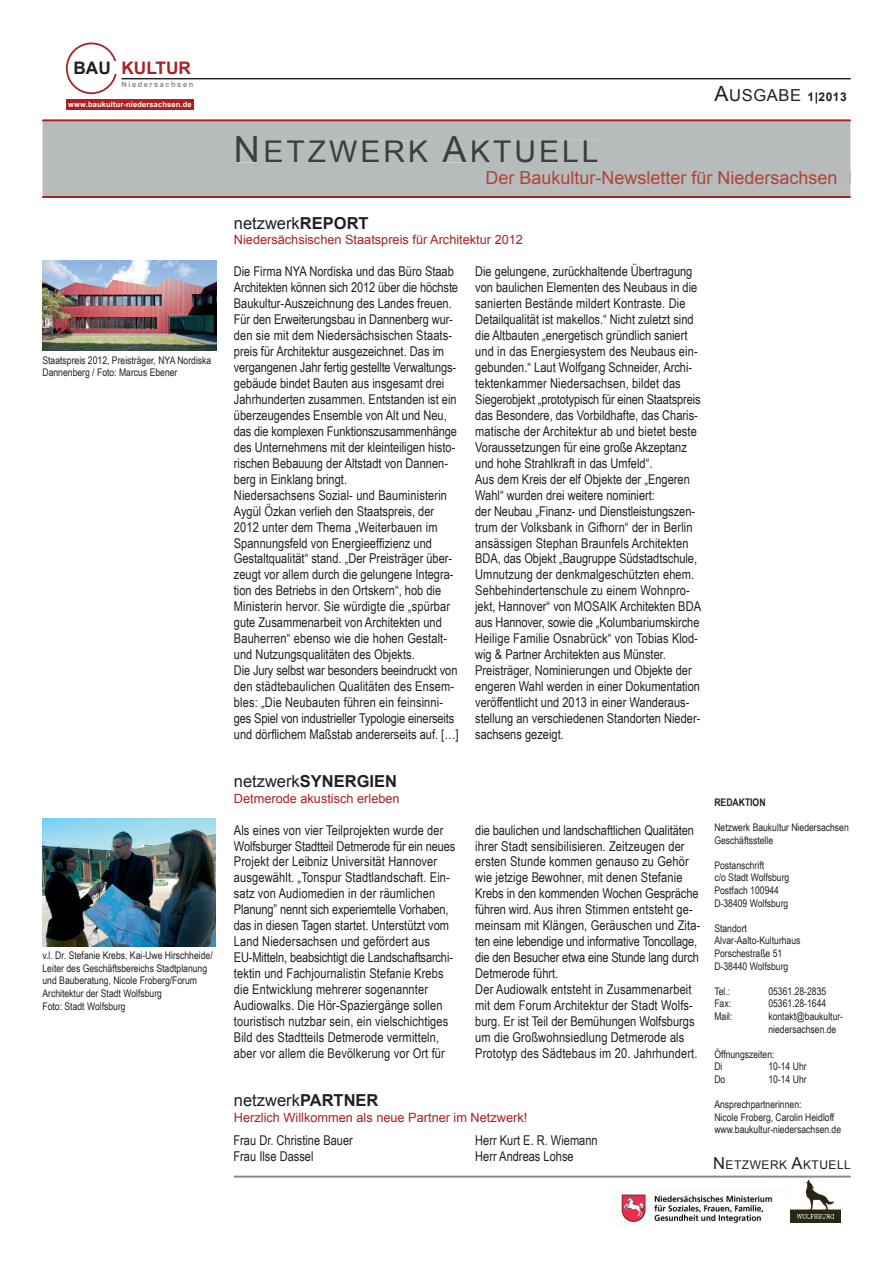
<style>
.page{position:relative;width:893px;height:1263px;background:#fff}
.page>*{position:absolute;margin:0;border:0;box-sizing:border-box;transform-origin:0 0}
.t1{font:30px "Arial";letter-spacing:.1em;color:#3c3f41}
.t2{font:18px "Arial";color:#b94d3b}
.t3{font:700 17.25px "Arial";color:#ac1f23}
.t4{font:16.5px "Arial";color:#231f20}
.t5{font:700 16.5px "Arial";color:#231f20}
.t6{font:13.5px/15.9px "Arial Narrow";color:#231f20}
.t7{font:12.75px "Arial";color:#ac1f23}
.t8{font:12px "Arial";letter-spacing:.04em;color:#231f20}
.t9{font:10.5px/12.6px "Arial Narrow";color:#231f20}
.t10{font:700 10.5px "Arial Narrow";color:#231f20}
.t11{font:700 7.5px "Arial";letter-spacing:.02em;color:#fff}
.t12{font:700 7.5px "Arial";letter-spacing:.205em;color:#868d91}
.s1{color:#231f20}
.s2{font-size:21px}
.s3{font-weight:700;font-size:12px}
.s4{font-size:36px}
.s5{font-weight:700}
.s6{font-weight:400}
.s7{font-size:16.5px}
</style>
<div class="page">
<div style="left:43px;top:121px;width:807px;height:75px;background:#b8bbbc"></div>
<div style="left:66px;top:99px;width:128px;height:11px;background:#ac1f23"></div>
<div style="left:237px;top:137px;width:20px;height:25px;background:#b8bbbc"></div>
<div style="left:266px;top:141px;width:165px;height:21px;background:#b8bbbc"></div>
<div style="left:442px;top:137px;width:25px;height:25px;background:#b8bbbc"></div>
<div style="left:472px;top:141px;width:125px;height:22px;background:#b8bbbc"></div>
<div style="left:487px;top:171px;width:363px;height:13px;background:#b8bbbc"></div>
<svg style="left:43px;top:120px;width:807px;height:1px"></svg>
<hr style="left:43px;top:196px;width:807px;height:2px;background:#ac1f23">
<img style="left:43px;top:260px;width:173px;height:91px">
<img style="left:621px;top:1194px;width:186px;height:30px">
<img style="left:790px;top:1180px;width:51px;height:42px">
<svg style="left:234px;top:1176px;width:616px;height:1px"></svg>
<img style="left:43px;top:818px;width:173px;height:128px">
<svg style="left:66px;top:43px;width:784px;height:51px"></svg>
<p class="t3" style="left:73px;top:57px;width:119px"><span class="s1">BAU</span> KULTUR</p>
<p class="t12" style="left:122px;top:80px;width:73px">Niedersachsen</p>
<p class="t11" style="left:68px;top:99px;width:125px">www.baukultur-niedersachsen.de</p>
<p class="t9" style="left:43px;top:354px;width:170px">Staatspreis 2012, Preisträger, NYA Nordiska<br>Dannenberg / Foto: Marcus Ebener</p>
<p class="t9" style="left:43px;top:949px;width:172px">v.l. Dr. Stefanie Krebs, Kai-Uwe Hirschheide/ Leiter des Geschäftsbereichs Stadtplanung und Bauberatung, Nicole Froberg/Forum Architektur der Stadt Wolfsburg<br>Foto: Stadt Wolfsburg</p>
<p class="t4" style="left:714px;top:84px;width:134px"><span class="s2">A</span>USGABE <span class="s3">1|2013</span></p>
<h1 class="t1" style="left:234px;top:132px;width:366px"><span class="s4">N</span>ETZWERK <span class="s4">A</span>KTUELL</h1>
<h2 class="t2" style="left:485px;top:166px;width:354px">Der Baukultur-Newsletter für Niedersachsen</h2>
<p class="t4" style="left:234px;top:212px;width:136px">netzwerk<span class="s5">REPORT</span></p>
<p class="t7" style="left:234px;top:231px;width:291px">Niedersächsischen Staatspreis für Architektur 2012</p>
<p class="t6" style="left:475px;top:264px;width:227px">Die gelungene, zurückhaltende Übertragung von baulichen Elementen des Neubaus in die sanierten Bestände mildert Kontraste. Die Detailqualität ist makellos.“ Nicht zuletzt sind die Altbauten „energetisch gründlich saniert und in das Energiesystem des Neubaus ein&shy;gebunden.“ Laut Wolfgang Schneider, Archi&shy;tektenkammer Niedersachsen, bildet das Siegerobjekt „prototypisch für einen Staatspreis das Besondere, das Vorbildhafte, das Charis&shy;matische der Architektur ab und bietet beste Voraussetzungen für eine große Akzeptanz und hohe Strahlkraft in das Umfeld“.<br>Aus dem Kreis der elf Objekte der „Engeren Wahl“ wurden drei weitere nominiert:<br>der Neubau „Finanz- und Dienstleistungszen&shy;trum der Volksbank in Gifhorn“ der in Berlin ansässigen Stephan Braunfels Architekten BDA, das Objekt „Baugruppe Südstadtschule, Umnutzung der denkmalgeschützten ehem.<br>Sehbehindertenschule zu einem Wohnpro&shy;jekt, Hannover“ von MOSAIK Architekten BDA aus Hannover, sowie die „Kolumbariumskirche Heilige Familie Osnabrück“ von Tobias Klod&shy;wig &amp; Partner Architekten aus Münster.<br>Preisträger, Nominierungen und Objekte der engeren Wahl werden in einer Dokumentation veröffentlicht und 2013 in einer Wanderaus&shy;stellung an verschiedenen Standorten Nieder&shy;sachsens gezeigt.</p>
<p class="t6" style="left:234px;top:264px;width:226px">Die Firma NYA Nordiska und das Büro Staab Architekten können sich 2012 über die höchste Baukultur-Auszeichnung des Landes freuen.<br>Für den Erweiterungsbau in Dannenberg wur&shy;den sie mit dem Niedersächsischen Staats&shy;preis für Architektur ausgezeichnet. Das im vergangenen Jahr fertig gestellte Verwaltungs&shy;gebäude bindet Bauten aus insgesamt drei Jahrhunderten zusammen. Entstanden ist ein überzeugendes Ensemble von Alt und Neu, das die komplexen Funktionszusammenhänge des Unternehmens mit der kleinteiligen histo&shy;rischen Bebauung der Altstadt von Dannen&shy;berg in Einklang bringt.<br>Niedersachsens Sozial- und Bauministerin Aygül Özkan verlieh den Staatspreis, der 2012 unter dem Thema „Weiterbauen im Spannungsfeld von Energieeffizienz und Gestaltqualität“ stand. „Der Preisträger über&shy;zeugt vor allem durch die gelungene Integra&shy;tion des Betriebs in den Ortskern“, hob die Ministerin hervor. Sie würdigte die „spürbar gute Zusammenarbeit von Architekten und Bauherren“ ebenso wie die hohen Gestalt&shy;und Nutzungsqualitäten des Objekts.<br>Die Jury selbst war besonders beeindruckt von den städtebaulichen Qualitäten des Ensem&shy;bles: „Die Neubauten führen ein feinsinni&shy;ges Spiel von industrieller Typologie einerseits und dörflichem Maßstab andererseits auf. […]</p>
<p class="t5" style="left:234px;top:770px;width:165px"><span class="s6">netzwerk</span>SYNERGIEN</p>
<p class="t7" style="left:234px;top:790px;width:167px">Detmerode akustisch erleben</p>
<p class="t6" style="left:234px;top:822px;width:223px">Als eines von vier Teilprojekten wurde der Wolfsburger Stadtteil Detmerode für ein neues Projekt der Leibniz Universität Hannover ausgewählt. „Tonspur Stadtlandschaft. Ein&shy;satz von Audiomedien in der räumlichen Planung” nennt sich experiemtelle Vorhaben, das in diesen Tagen startet. Unterstützt vom Land Niedersachsen und gefördert aus EU-Mitteln, beabsichtigt die Landschaftsarchi&shy;tektin und Fachjournalistin Stefanie Krebs die Entwicklung mehrerer sogenannter Audiowalks. Die Hör-Spaziergänge sollen touristisch nutzbar sein, ein vielschichtiges Bild des Stadtteils Detmerode vermitteln, aber vor allem die Bevölkerung vor Ort für</p>
<p class="t6" style="left:475px;top:822px;width:227px">die baulichen und landschaftlichen Qualitäten ihrer Stadt sensibilisieren. Zeitzeugen der ersten Stunde kommen genauso zu Gehör wie jetzige Bewohner, mit denen Stefanie Krebs in den kommenden Wochen Gespräche führen wird. Aus ihren Stimmen entsteht ge&shy;meinsam mit Klängen, Geräuschen und Zita&shy;ten eine lebendige und informative Toncollage, die den Besucher etwa eine Stunde lang durch Detmerode führt.<br>Der Audiowalk entsteht in Zusammenarbeit mit dem Forum Architektur der Stadt Wolfs&shy;burg. Er ist Teil der Bemühungen Wolfsburgs um die Großwohnsiedlung Detmerode als Prototyp des Sädtebaus im 20. Jahrhundert.</p>
<p class="t4" style="left:234px;top:1089px;width:146px">netzwerk<span class="s5">PARTNER</span></p>
<p class="t7" style="left:234px;top:1109px;width:295px">Herzlich Willkommen als neue Partner im Netzwerk!</p>
<p class="t6" style="left:234px;top:1132px;width:121px">Frau Dr. Christine Bauer<br>Frau Ilse Dassel</p>
<p class="t6" style="left:475px;top:1132px;width:124px">Herr Kurt E. R. Wiemann<br>Herr Andreas Lohse</p>
<p class="t10" style="left:714px;top:796px;width:53px">REDAKTION</p>
<p class="t9" style="left:714px;top:821px;width:136px">Netzwerk Baukultur Niedersachsen<br>Geschäftsstelle</p>
<p class="t9" style="left:714px;top:859px;width:76px">Postanschrift<br>c/o Stadt Wolfsburg<br>Postfach 100944<br>D-38409 Wolfsburg</p>
<p class="t9" style="left:714px;top:922px;width:88px">Standort<br>Alvar-Aalto-Kulturhaus<br>Porschestraße 51<br>D-38440 Wolfsburg</p>
<p class="t9" style="left:714px;top:985px;width:17px">Tel.:</p>
<p class="t9" style="left:768px;top:985px;width:59px">05361.28-2835</p>
<p class="t9" style="left:714px;top:997px;width:18px">Fax:</p>
<p class="t9" style="left:768px;top:997px;width:59px">05361.28-1644</p>
<p class="t9" style="left:714px;top:1010px;width:20px">Mail:</p>
<p class="t9" style="left:768px;top:1010px;width:76px">kontakt@baukultur&shy;niedersachsen.de</p>
<p class="t9" style="left:714px;top:1048px;width:62px">Öffnungszeiten:<br>Di</p>
<p class="t9" style="left:768px;top:1060px;width:40px">10-14 Uhr</p>
<p class="t9" style="left:714px;top:1073px;width:13px">Do</p>
<p class="t9" style="left:768px;top:1073px;width:40px">10-14 Uhr</p>
<p class="t9" style="left:714px;top:1098px;width:128px">Ansprechpartnerinnen:<br>Nicole Froberg, Carolin Heidloff www.baukultur-niedersachsen.de</p>
<p class="t8" style="left:713px;top:1157px;width:139px"><span class="s7">N</span>ETZWERK <span class="s7">A</span>KTUELL</p>
</div>
